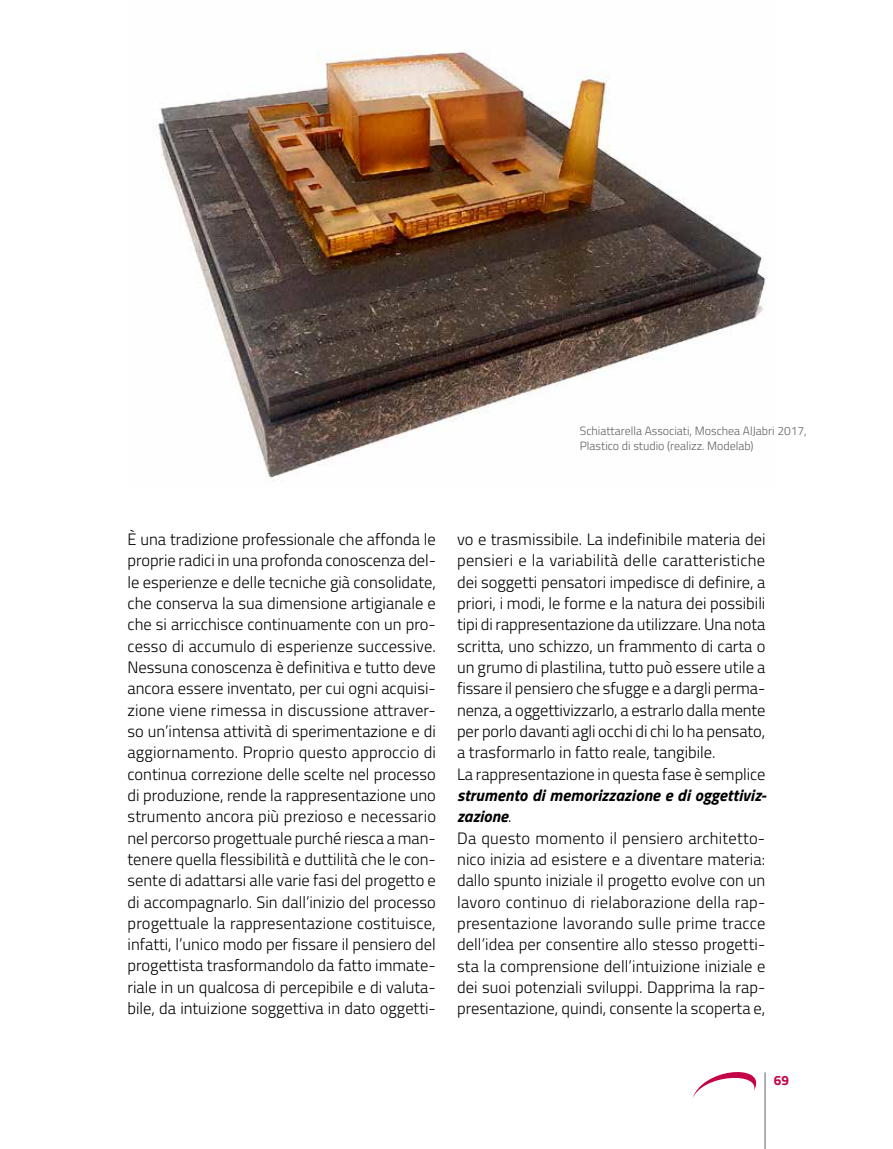
<style>
.page{position:relative;width:893px;height:1149px;background:#fff}
.page>*{position:absolute;margin:0;border:0;box-sizing:border-box;transform-origin:0 0}
.t1{font:300 16.5px/21.3px "Titillium";color:#000}
.t2{font:700 13.5px "Titillium";color:#c50348}
.t3{font:300 12px/14.4px "Titillium";color:#606160}
.s1{font-weight:700;font-style:italic}
</style>
<div class="page">
<img style="left:153px;top:50px;width:613px;height:431px">
<svg style="left:692px;top:1072px;width:65px;height:26px"></svg>
<hr style="left:765px;top:1071px;width:1px;height:77px;background:#606160">
<p class="t3" style="left:580px;top:423px;width:228px">Schiattarella Associati, Moschea AlJabri 2017,<br>Plastico di studio (realizz. Modelab)</p>
<p class="t1" style="left:128px;top:527px;width:310px;text-align:justify">È una tradizione professionale che affonda le proprie radici in una profonda conoscenza del&shy;le esperienze e delle tecniche già consolidate, che conserva la sua dimensione artigianale e che si arricchisce continuamente con un pro&shy;cesso di accumulo di esperienze successive.<br>Nessuna conoscenza è definitiva e tutto deve ancora essere inventato, per cui ogni acquisi&shy;zione viene rimessa in discussione attraver&shy;so un’intensa attività di sperimentazione e di aggiornamento. Proprio questo approccio di continua correzione delle scelte nel processo di produzione, rende la rappresentazione uno strumento ancora più prezioso e necessario nel percorso progettuale purché riesca a man&shy;tenere quella flessibilità e duttilità che le con&shy;sente di adattarsi alle varie fasi del progetto e di accompagnarlo. Sin dall’inizio del processo progettuale la rappresentazione costituisce, infatti, l’unico modo per fissare il pensiero del progettista trasformandolo da fatto immate&shy;riale in un qualcosa di percepibile e di valuta&shy;bile, da intuizione soggettiva in dato oggetti-</p>
<p class="t1" style="left:457px;top:527px;width:310px">vo e trasmissibile. La indefinibile materia dei pensieri e la variabilità delle caratteristiche dei soggetti pensatori impedisce di definire, a priori, i modi, le forme e la natura dei possibili tipi di rappresentazione da utilizzare. Una nota scritta, uno schizzo, un frammento di carta o un grumo di plastilina, tutto può essere utile a fissare il pensiero che sfugge e a dargli perma&shy;nenza, a oggettivizzarlo, a estrarlo dalla mente per porlo davanti agli occhi di chi lo ha pensato, a trasformarlo in fatto reale, tangibile.<br>La rappresentazione in questa fase è semplice</p>
<p class="t1" style="left:457px;top:783px;width:311px"><span class="s1">strumento di memorizzazione e di oggettiviz&shy;zazione</span>.<br>Da questo momento il pensiero architetto&shy;nico inizia ad esistere e a diventare materia: dallo spunto iniziale il progetto evolve con un lavoro continuo di rielaborazione della rap&shy;presentazione lavorando sulle prime tracce dell’idea per consentire allo stesso progetti&shy;sta la comprensione dell’intuizione iniziale e dei suoi potenziali sviluppi. Dapprima la rap&shy;presentazione, quindi, consente la scoperta e,</p>
<p class="t2" style="left:774px;top:1069px;width:17px">69</p>
</div>
